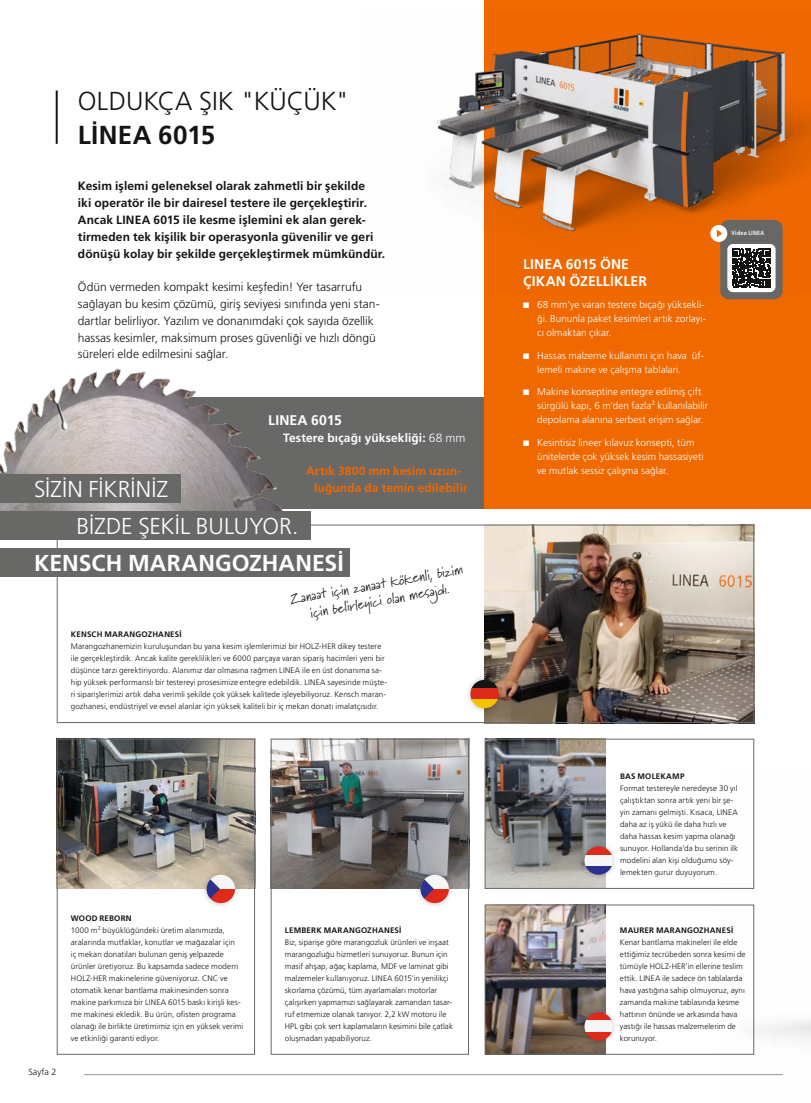
<style>
.page{position:relative;width:811px;height:1103px;background:#fff}
.page>*{position:absolute;margin:0;border:0;box-sizing:border-box;transform-origin:0 0}
.t1{font:300 26px "Frutiger LT Pro";color:#141415}
.t2{font:700 26px "Frutiger LT Pro";letter-spacing:.01em;color:#141415}
.t3{font:300 23px "Frutiger LT Pro";color:#fff}
.t4{font:700 23px "Frutiger LT Pro";letter-spacing:.005em;color:#fff}
.t5{font:14px/16.8px "Marydale";color:#141415;text-align:center}
.t6{font:700 14px/16.8px "Frutiger LT Pro";letter-spacing:.005em;color:#fff}
.t7{font:300 12px/16.8px "Frutiger LT Pro";color:#141415}
.t8{font:700 12px/16.8px "Frutiger LT Pro";letter-spacing:.01em;color:#141415}
.t9{font:700 12px/16.8px "Frutiger LT Pro";letter-spacing:.005em;color:#ef6800}
.t10{font:700 12px "Frutiger LT Pro";letter-spacing:.01em;color:#fff}
.t11{font:300 10px/14px "Frutiger LT Pro";letter-spacing:.005em;color:#fff}
.t12{font:300 9px "Frutiger LT Pro";color:#141415}
.t13{font:300 8px/12px "Frutiger LT Pro";letter-spacing:.01em;color:#141415}
.t14{font:700 8px "Frutiger LT Pro";letter-spacing:.025em;color:#141415}
.t15{font:700 condensed 6px "Frutiger LT Pro";letter-spacing:.04em;color:#fff}
.s1{font-weight:300}
</style>
<div class="page">
<img style="left:484px;top:526px;width:268px;height:195px">
<div style="left:139px;top:397px;width:345px;height:112px;background:#686867"></div>
<img style="left:0;top:368px;width:311px;height:156px">
<img style="left:486px;top:740px;width:120px;height:147px">
<img style="left:486px;top:906px;width:120px;height:146px">
<img style="left:59px;top:740px;width:194px;height:149px">
<img style="left:273px;top:740px;width:194px;height:149px">
<div style="left:484px;top:738px;width:270px;height:151px;border:1px solid #686867"></div>
<div style="left:484px;top:904px;width:270px;height:150px;border:1px solid #686867"></div>
<div style="left:57px;top:738px;width:198px;height:316px;border:1px solid #686867"></div>
<div style="left:271px;top:738px;width:198px;height:316px;border:1px solid #686867"></div>
<div style="left:484px;top:0;width:327px;height:509px;background:#ef6800"></div>
<div style="left:57px;top:524px;width:697px;height:199px;border:1px solid #686867"></div>
<hr style="left:84px;top:1074px;width:698px;height:1px;background:#989999">
<img style="left:719px;top:767px;width:92px;height:309px">
<div style="left:720px;top:220px;width:62px;height:79px;background:#686867;border-radius:9px"></div>
<div style="left:0;top:474px;width:180px;height:29px;background:#686867"></div>
<div style="left:0;top:548px;width:350px;height:29px;background:#686867"></div>
<div style="left:0;top:511px;width:310px;height:29px;background:#686867"></div>
<hr style="left:56px;top:90px;width:2px;height:54px;background:#141415">
<img style="left:437px;top:33px;width:374px;height:262px">
<div style="left:579px;top:1007px;width:39px;height:38px;background:#141415;opacity:.25"></div>
<svg style="left:584px;top:1012px;width:29px;height:8px"></svg>
<div style="left:584px;top:1020px;width:29px;height:12px;background:#f6f6f6"></div>
<svg style="left:584px;top:1032px;width:29px;height:8px"></svg>
<div style="left:465px;top:675px;width:39px;height:38px;background:#141415;opacity:.25"></div>
<svg style="left:470px;top:680px;width:29px;height:8px"></svg>
<div style="left:470px;top:688px;width:29px;height:11px;background:#dd2a1b"></div>
<svg style="left:470px;top:699px;width:29px;height:9px"></svg>
<div style="left:579px;top:841px;width:39px;height:39px;background:#141415;opacity:.25"></div>
<svg style="left:584px;top:846px;width:29px;height:9px"></svg>
<div style="left:584px;top:855px;width:29px;height:11px;background:#f6f6f6"></div>
<svg style="left:584px;top:866px;width:29px;height:8px"></svg>
<div style="left:415px;top:870px;width:39px;height:38px;background:#141415;opacity:.25"></div>
<svg style="left:434px;top:874px;width:15px;height:15px"></svg>
<svg style="left:434px;top:889px;width:15px;height:14px"></svg>
<svg style="left:420px;top:874px;width:14px;height:29px"></svg>
<div style="left:202px;top:870px;width:38px;height:38px;background:#141415;opacity:.25"></div>
<svg style="left:220px;top:874px;width:15px;height:15px"></svg>
<svg style="left:220px;top:889px;width:15px;height:14px"></svg>
<svg style="left:207px;top:874px;width:13px;height:29px"></svg>
<h1 class="t1" style="left:78px;top:86px;width:273px">OLDUKÇA ŞIK "KÜÇÜK"</h1>
<h1 class="t2" style="left:78px;top:119px;width:139px">LINEA 6015</h1>
<p class="t8" style="left:78px;top:178px;width:309px">Kesim işlemi geleneksel olarak zahmetli bir şekilde<br>iki operatör ile bir dairesel testere ile gerçekleştirir.<br>Ancak LINEA 6015 ile kesme işlemini ek alan gerek&shy;tirmeden tek kişilik bir operasyonla güvenilir ve geri dönüşü kolay bir şekilde gerçekleştirmek mümkündür.</p>
<p class="t7" style="left:78px;top:279px;width:303px">Ödün vermeden kompakt kesimi keşfedin! Yer tasarrufu sağlayan bu kesim çözümü, giriş seviyesi sınıfında yeni stan&shy;dartlar belirliyor. Yazılım ve donanımdaki çok sayıda özellik hassas kesimler, maksimum proses güvenliği ve hızlı döngü süreleri elde edilmesini sağlar.</p>
<h2 class="t3" style="left:34px;top:475px;width:136px">SIZIN FIKRINIZ</h2>
<h3 class="t6" style="left:268px;top:411px;width:75px">LINEA 6015</h3>
<h3 class="t10" style="left:283px;top:430px;width:184px">Testere bıçağı yüksekliği: <span class="s1">68 mm</span></h3>
<h3 class="t9" style="left:314px;top:462px;width:155px;text-indent:-8px">Artık 3800 mm kesim uzun&shy;luğunda da temin edilebilir</h3>
<h2 class="t3" style="left:77px;top:513px;width:223px">BIZDE ŞEKIL BULUYOR.</h2>
<h2 class="t4" style="left:34px;top:549px;width:308px">KENSCH MARANGOZHANESI</h2>
<h3 class="t5" style="left:289px;top:591px;width:176px;rotate:-10deg">Zanaat için zanaat kökenli, bizim için belirleyici olan mesajdı.</h3>
<p class="t14" style="left:71px;top:629px;width:111px">KENSCH MARANGOZHANESI</p>
<p class="t13" style="left:71px;top:640px;width:318px">Marangozhanemizin kuruluşundan bu yana kesim işlemlerimizi bir HOLZ-HER dikey testere ile gerçekleştirdik. Ancak kalite gereklilikleri ve 6000 parçaya varan sipariş hacimleri yeni bir düşünce tarzı gerektiriyordu. Alanımız dar olmasına rağmen LINEA ile en üst donanıma sa&shy;hip yüksek performanslı bir testereyi prosesimize entegre edebildik. LINEA sayesinde müşte&shy;ri siparişlerimizi artık daha verimli şekilde çok yüksek kalitede işleyebiliyoruz. Kensch maran&shy;gozhanesi, endüstriyel ve evsel alanlar için yüksek kaliteli bir iç mekan donatı imalatçısıdır.</p>
<p class="t12" style="left:28px;top:1066px;width:29px">Sayfa 2</p>
<p class="t14" style="left:71px;top:913px;width:62px">WOOD REBORN</p>
<p class="t13" style="left:71px;top:924px;width:174px">1000 m² büyüklüğündeki üretim alanımızda, aralarında mutfaklar, konutlar ve mağazalar için<br>iç mekan donatıları bulunan geniş yelpazede ürünler üretiyoruz. Bu kapsamda sadece modern HOLZ-HER makinelerine güveniyoruz. CNC ve otomatik kenar bantlama makinesinden sonra makine parkımıza bir LINEA 6015 baskı kirişli kes&shy;me makinesi ekledik. Bu ürün, ofisten programa olanağı ile birlikte üretimimiz için en yüksek verimi ve etkinliği garanti ediyor.</p>
<p class="t14" style="left:285px;top:925px;width:117px">LEMBERK MARANGOZHANESI</p>
<p class="t13" style="left:285px;top:936px;width:170px">Biz, siparişe göre marangozluk ürünleri ve inşaat marangozluğu hizmetleri sunuyoruz. Bunun için masif ahşap, ağaç kaplama, MDF ve laminat gibi malzemeler kullanıyoruz. LINEA 6015'in yenilikçi skorlama çözümü, tüm ayarlamaları motorlar çalışırken yapmamızı sağlayarak zamandan tasar&shy;ruf etmemize olanak tanıyor. 2,2 kW motoru ile HPL gibi çok sert kaplamaların kesimini bile çatlak oluşmadan yapabiliyoruz.</p>
<h3 class="t6" style="left:523px;top:256px;width:125px">LINEA 6015 ÖNE<br>ÇIKAN ÖZELLIKLER</h3>
<p class="t11" style="left:537px;top:298px;width:171px;text-indent:-14px">■ 68 mm’ye varan testere bıçağı yüksekli&shy;ği. Bununla paket kesimleri artık zorlayı&shy;cı olmaktan çıkar.</p>
<p class="t11" style="left:537px;top:348px;width:168px;text-indent:-14px">■ Hassas malzeme kullanımı için hava üf&shy;lemeli makine ve çalışma tablalari.</p>
<p class="t11" style="left:537px;top:385px;width:172px;text-indent:-14px">■ Makine konseptine entegre edilmiş çift sürgülü kapı, 6 m'den fazla² kullanılabilir depolama alanına serbest erişim sağlar.</p>
<p class="t11" style="left:537px;top:435px;width:168px;text-indent:-14px">■ Kesintisiz lineer kılavuz konsepti, tüm ünitelerde çok yüksek kesim hassasiyeti ve mutlak sessiz çalışma sağlar.</p>
<p class="t15" style="left:731px;top:230px;width:34px">Video LINEA</p>
<p class="t14" style="left:620px;top:771px;width:66px">BAS MOLEKAMP</p>
<p class="t13" style="left:620px;top:782px;width:120px">Format testereyle neredeyse 30 yıl çalıştıktan sonra artık yeni bir şe&shy;yin zamanı gelmişti. Kısaca, LINEA daha az iş yükü ile daha hızlı ve daha hassas kesim yapma olanağı sunuyor. Hollanda’da bu serinin ilk modelini alan kişi olduğumu söy&shy;lemekten gurur duyuyorum.</p>
<p class="t14" style="left:620px;top:925px;width:114px">MAURER MARANGOZHANESI</p>
<p class="t13" style="left:620px;top:936px;width:127px">Kenar bantlama makineleri ile elde ettiğimiz tecrübeden sonra kesimi de tümüyle HOLZ-HER’in ellerine teslim ettik. LINEA ile sadece ön tablalarda hava yastığına sahip olmuyoruz, aynı zamanda makine tablasında kesme hattının önünde ve arkasında hava yastığı ile hassas malzemelerim de korunuyor.</p>
</div>
